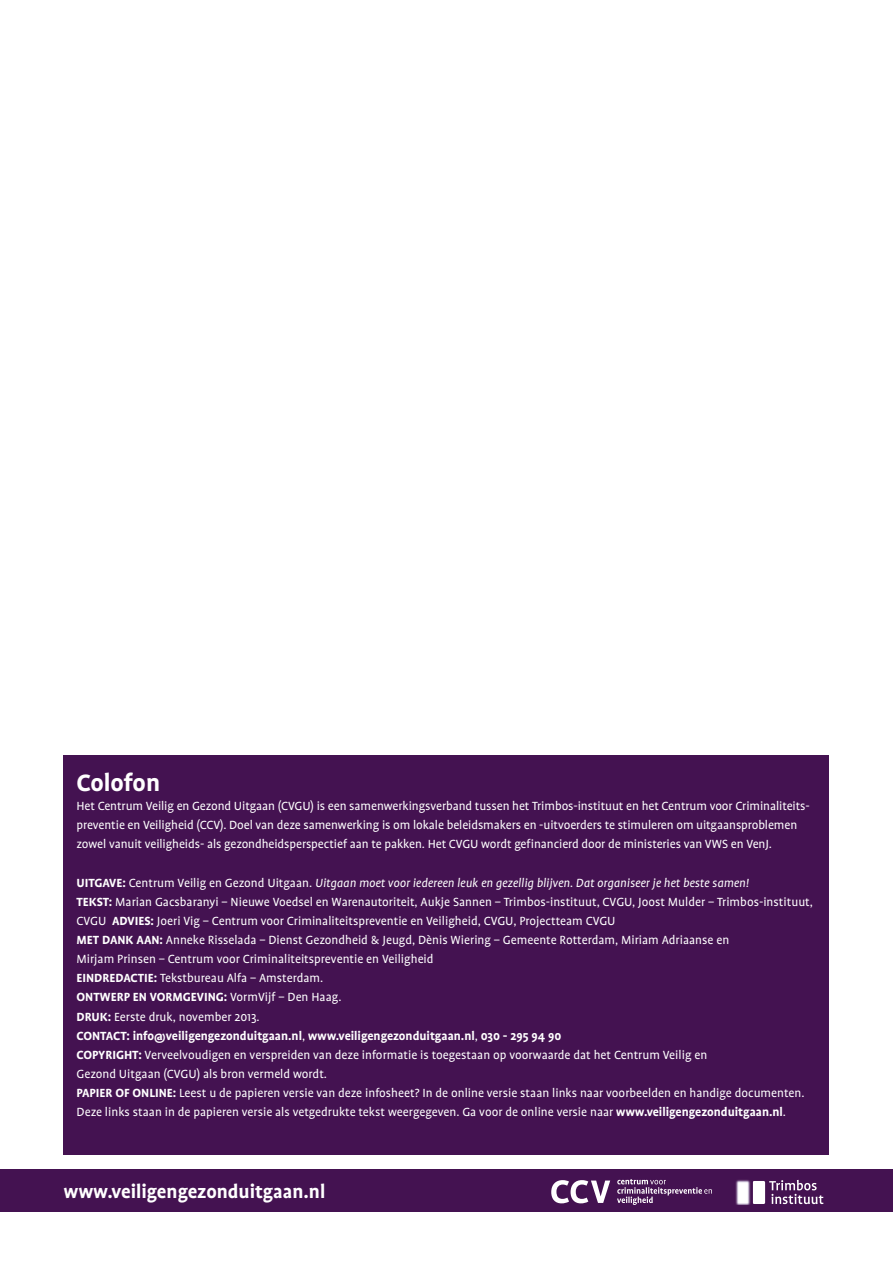
<style>
.page{position:relative;width:893px;height:1263px;background:#fff}
.page>*{position:absolute;margin:0;border:0;box-sizing:border-box;transform-origin:0 0}
.Kop{font:700 27px "Profile";color:#fff}
.t1{font:700 21.15px "Profile";color:#fff}
.Broodtekst{font:13.5px/19.2px "Profile";color:#fff}
.Colofon_broodtekst{font:13.5px/19.2px "Profile";letter-spacing:-.005em;color:#fff}
.Broodtekst-2{font:700 13.5px "Profile";color:#fff}
.s1{font-weight:700}
.s2{font-style:italic}
.s3{font-weight:400}
</style>
<div class="page">
<div style="left:64px;top:755px;width:765px;height:399px;background:#441251"></div>
<div style="left:0;top:1169px;width:893px;height:43px;background:#441251"></div>
<svg style="left:769px;top:1180px;width:54px;height:24px"></svg>
<div style="left:753px;top:1181px;width:12px;height:23px;background:#fff"></div>
<img style="left:735px;top:1180px;width:18px;height:25px">
<svg style="left:551px;top:1180px;width:59px;height:23px"></svg>
<svg style="left:617px;top:1179px;width:95px;height:26px"></svg>
<p class="Kop" style="left:77px;top:768px;width:85px">Colofon</p>
<p class="Colofon_broodtekst" style="left:77px;top:796px;width:734px">Het Centrum Veilig en Gezond Uitgaan (CVGU) is een samenwerkingsverband tussen het Trimbos-instituut en het Centrum voor Criminaliteits&shy;preventie en Veiligheid (CCV). Doel van deze samenwerking is om lokale beleidsmakers en -uitvoerders te stimuleren om uitgaansproblemen zowel vanuit veiligheids- als gezondheidsperspectief aan te pakken. Het CVGU wordt gefinancierd door de ministeries van VWS en VenJ.</p>
<p class="Broodtekst" style="left:77px;top:873px;width:738px"><span class="s1">UITGAVE:</span> Centrum Veilig en Gezond Uitgaan. <span class="s2">Uitgaan moet voor iedereen leuk en gezellig blijven. Dat organiseer je het beste samen!<br></span><span class="s1">TEKST:</span> Marian Gacsbaranyi – Nieuwe Voedsel en Warenautoriteit, Aukje Sannen – Trimbos-instituut, CVGU, Joost Mulder – Trimbos-instituut,<br>CVGU <span class="s1">ADVIES:</span> Joeri Vig – Centrum voor Criminaliteitspreventie en Veiligheid, CVGU, Projectteam CVGU</p>
<p class="Broodtekst" style="left:77px;top:930px;width:654px"><span class="s1">MET DANK AAN:</span> Anneke Risselada – Dienst Gezondheid &amp; Jeugd, Dènis Wiering – Gemeente Rotterdam, Miriam Adriaanse en<br>Mirjam Prinsen – Centrum voor Criminaliteitspreventie en Veiligheid</p>
<p class="Broodtekst" style="left:77px;top:969px;width:248px"><span class="s1">EINDREDACTIE:</span> Tekstbureau Alfa – Amsterdam.</p>
<p class="Broodtekst-2" style="left:77px;top:990px;width:266px">ONTWERP EN VORMGEVING: <span class="s3">VormVijf – Den Haag.</span></p>
<p class="Broodtekst" style="left:77px;top:1007px;width:185px"><span class="s1">DRUK:</span> Eerste druk, november 2013.</p>
<p class="Broodtekst" style="left:77px;top:1026px;width:632px"><span class="s1">CONTACT: info@veiligengezonduitgaan.nl</span>, <span class="s1">www.veiligengezonduitgaan.nl</span>, <span class="s1">030 - 295 94 90<br>COPYRIGHT:</span> Verveelvoudigen en verspreiden van deze informatie is toegestaan op voorwaarde dat het Centrum Veilig en<br>Gezond Uitgaan (CVGU) als bron vermeld wordt.</p>
<p class="Broodtekst" style="left:77px;top:1083px;width:730px"><span class="s1">PAPIER OF ONLINE:</span> Leest u de papieren versie van deze infosheet? In de online versie staan links naar voorbeelden en handige documenten.<br>Deze links staan in de papieren versie als vetgedrukte tekst weergegeven. Ga voor de online versie naar <span class="s1">www.veiligengezonduitgaan.nl</span>.</p>
<p class="t1" style="left:64px;top:1180px;width:263px">www.veiligengezonduitgaan.nl</p>
</div>
